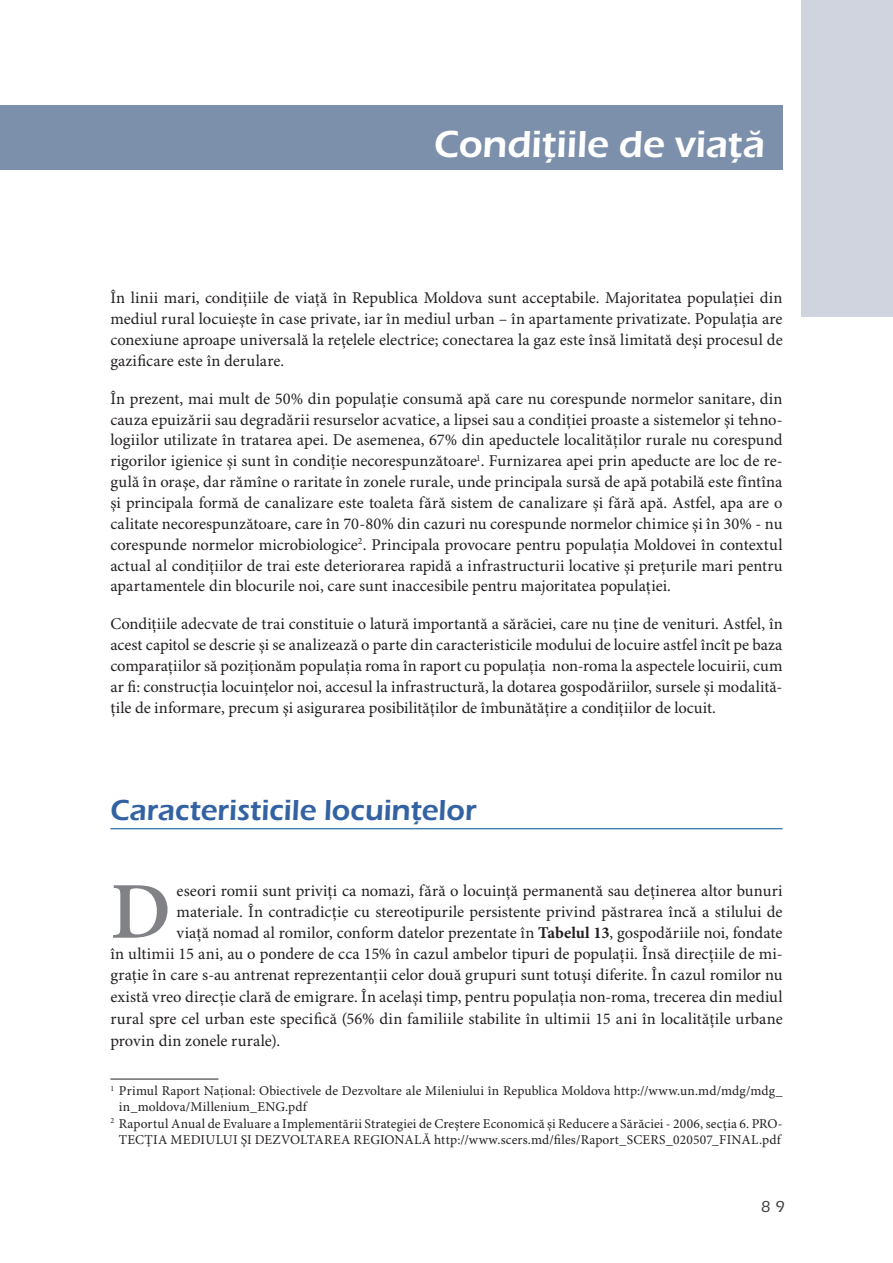
<style>
.page{position:relative;width:893px;height:1263px;background:#fff}
.page>*{position:absolute;margin:0;border:0;box-sizing:border-box;transform-origin:0 0}
.t1{font:600 80.7px "Minion Pro";color:#808285}
.t2{font:700 39px "Eras ITCRO";letter-spacing:-.005em;color:#fff}
.t3{font:700 30px "Eras ITCRO";color:#3362a3}
.t4{font:16.5px/20.9px "Minion Pro";color:#231f20;text-align:justify}
.t5{font:16.5px "Eras ITCRO";color:#404041}
.t6{font:13.5px "Minion Pro";letter-spacing:.01em;color:#231f20}
.s1{font-weight:700}
</style>
<div class="page">
<div style="left:801px;top:0;width:91px;height:317px;background:#cfd4df"></div>
<div style="left:0;top:106px;width:782px;height:64px;background:#7c90ab"></div>
<hr style="left:110px;top:828px;width:672px;height:1px;background:#004e96">
<hr style="left:110px;top:1079px;width:108px;height:1px;background:#231f20">
<h2 class="t2" style="left:434px;top:131px;width:333px">Condiţiile de viaţă</h2>
<p class="t4" style="left:110px;top:288px;width:673px">În linii mari, condiţiile de viaţă în Republica Moldova sunt acceptabile. Majoritatea populaţiei din mediul rural locuieşte în case private, iar în mediul urban – în apartamente privatizate. Populaţia are conexiune aproape universală la reţelele electrice; conectarea la gaz este însă limitată deşi procesul de gazificare este în derulare.</p>
<p class="t4" style="left:110px;top:389px;width:673px">În prezent, mai mult de 50% din populaţie consumă apă care nu corespunde normelor sanitare, din cauza epuizării sau degradării resurselor acvatice, a lipsei sau a condiţiei proaste a sistemelor şi tehno&shy;logiilor utilizate în tratarea apei. De asemenea, 67% din apeductele localităţilor rurale nu corespund rigorilor igienice şi sunt în condiţie necorespunzătoare<sup>1</sup>. Furnizarea apei prin apeducte are loc de re&shy;gulă în oraşe, dar rămîne o raritate în zonele rurale, unde principala sursă de apă potabilă este fîntîna şi principala formă de canalizare este toaleta fără sistem de canalizare şi fără apă. Astfel, apa are o calitate necorespunzătoare, care în 70-80% din cazuri nu corespunde normelor chimice şi în 30% - nu corespunde normelor microbiologice<sup>2</sup>. Principala provocare pentru populaţia Moldovei în contextul actual al condiţiilor de trai este deteriorarea rapidă a infrastructurii locative şi preţurile mari pentru apartamentele din blocurile noi, care sunt inaccesibile pentru majoritatea populaţiei.</p>
<p class="t4" style="left:110px;top:615px;width:673px">Condiţiile adecvate de trai constituie o latură importantă a sărăciei, care nu ţine de venituri. Astfel, în acest capitol se descrie şi se analizează o parte din caracteristicile modului de locuire astfel încît pe baza comparaţiilor să poziţionăm populaţia roma în raport cu populaţia non-roma la aspectele locuirii, cum ar fi: construcţia locuinţelor noi, accesul la infrastructură, la dotarea gospodăriilor, sursele şi modalită&shy;ţile de informare, precum şi asigurarea posibilităţilor de îmbunătăţire a condiţiilor de locuit.</p>
<h3 class="t3" style="left:110px;top:800px;width:368px">Caracteristicile locuinţelor</h3>
<h1 class="t1" style="left:110px;top:879px;width:62px">D</h1>
<p class="t4" style="left:177px;top:882px;width:607px">eseori romii sunt priviţi ca nomazi, fără o locuinţă permanentă sau deţinerea altor bunuri</p>
<p class="t4" style="left:177px;top:903px;width:607px">materiale. În contradicţie cu stereotipurile persistente privind păstrarea încă a stilului de</p>
<p class="t4" style="left:177px;top:923px;width:607px">viaţă nomad al romilor, conform datelor prezentate în <span class="s1">Tabelul 13</span>, gospodăriile noi, fondate</p>
<p class="t4" style="left:110px;top:945px;width:673px">în ultimii 15 ani, au o pondere de cca 15% în cazul ambelor tipuri de populaţii. Însă direcţiile de mi-</p>
<p class="t4" style="left:110px;top:966px;width:673px">graţie în care s-au antrenat reprezentanţii celor două grupuri sunt totuşi diferite. În cazul romilor nu</p>
<p class="t4" style="left:110px;top:988px;width:673px">există vreo direcţie clară de emigrare. În acelaşi timp, pentru populaţia non-roma, trecerea din mediul</p>
<p class="t4" style="left:110px;top:1010px;width:673px">rural spre cel urban este specifică (56% din familiile stabilite în ultimii 15 ani în localităţile urbane</p>
<p class="t4" style="left:110px;top:1031px;width:171px">provin din zonele rurale).</p>
<p class="t6" style="left:110px;top:1086px;width:673px"><sup>1</sup> Primul Raport Naţional: Obiectivele de Dezvoltare ale Mileniului în Republica Moldova http://www.un.md/mdg/mdg_</p>
<p class="t6" style="left:119px;top:1102px;width:189px">in_moldova/Millenium_ENG.pdf</p>
<p class="t6" style="left:110px;top:1118px;width:673px"><sup>2</sup> Raportul Anual de Evaluare a Implementării Strategiei de Creştere Economică şi Reducere a Sărăciei - 2006, secţia 6. PRO-</p>
<p class="t6" style="left:119px;top:1134px;width:663px">TECŢIA MEDIULUI ŞI DEZVOLTAREA REGIONALĂ http://www.scers.md/files/Raport_SCERS_020507_FINAL.pdf</p>
<p class="t5" style="left:761px;top:1201px;width:25px">8 9</p>
</div>
